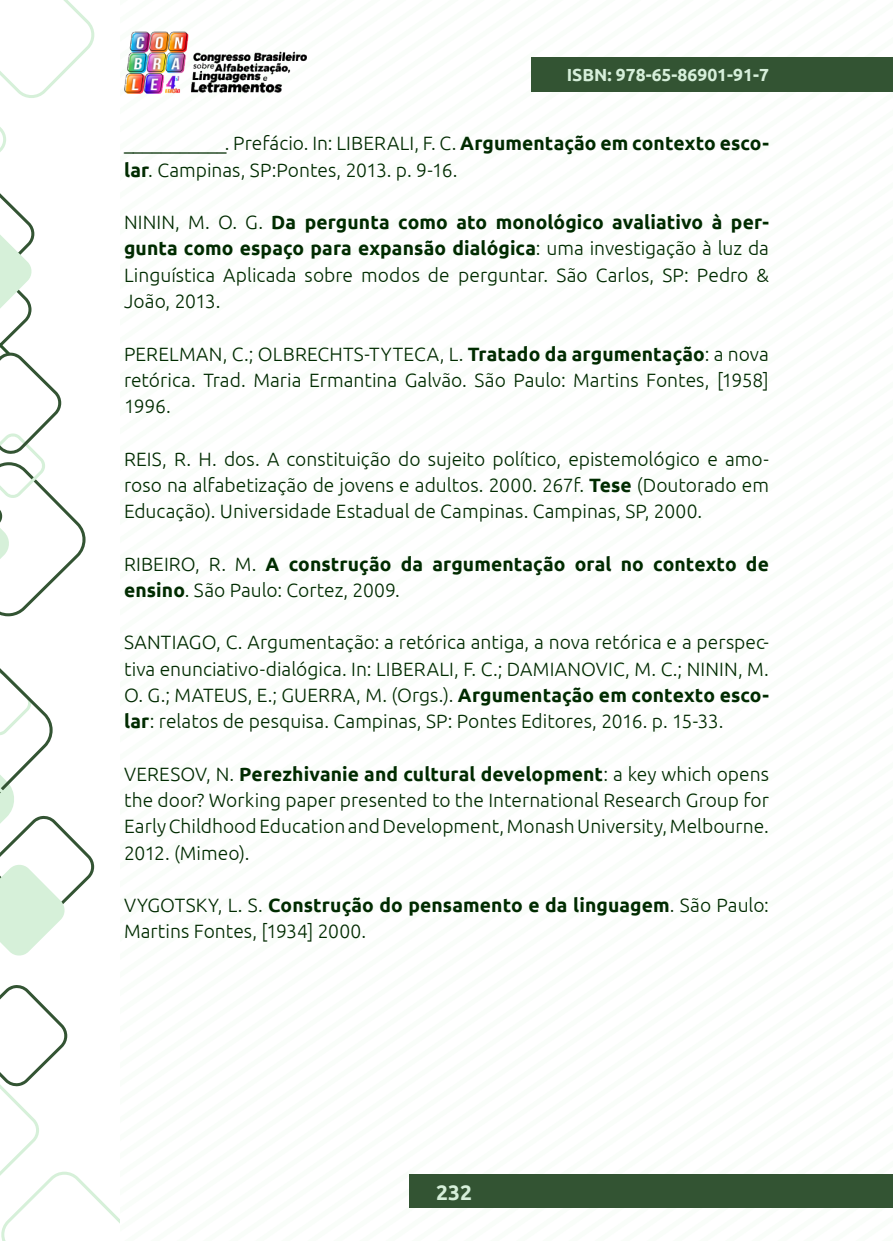
<style>
.page{position:relative;width:893px;height:1241px;background:#fff}
.page>*{position:absolute;margin:0;border:0;box-sizing:border-box;transform-origin:0 0}
.t1{font:700 21px "Ubuntu";color:#d6efda}
._16_REFERENCIAS{font:300 19.25px/26.2px "Ubuntu";color:#002b00;text-align:justify}
._16_REFERENCIAS-2{font:700 19.25px/26.2px "Ubuntu";letter-spacing:.005em;color:#002b00}
.t2{font:700 17.5px "Ubuntu";color:#d6efda}
.s1{font-weight:700}
.s2{font-weight:300}
</style>
<div class="page">
<img style="left:124px;top:31px;width:182px;height:62px">
<div style="left:532px;top:57px;width:361px;height:35px;background:#335433"></div>
<div style="left:410px;top:1174px;width:483px;height:33px;background:#335433"></div>
<svg style="left:0;top:985px;width:119px;height:255px"></svg>
<svg style="left:0;top:0;width:94px;height:616px"></svg>
<svg style="left:0;top:668px;width:94px;height:288px"></svg>
<p class="t2" style="left:567px;top:64px;width:204px">ISBN: 978-65-86901-91-7</p>
<p class="_16_REFERENCIAS" style="left:124px;top:130px;width:646px">___________. Prefácio. In: LIBERALI, F. C. <span class="s1">Argumentação em contexto esco&shy;lar</span>. Campinas, SP:Pontes, 2013. p. 9-16.</p>
<p class="_16_REFERENCIAS" style="left:124px;top:209px;width:646px">NININ, M. O. G. <span class="s1">Da pergunta como ato monológico avaliativo à per&shy;gunta como espaço para expansão dialógica</span>: uma investigação à luz da Linguística Aplicada sobre modos de perguntar. São Carlos, SP: Pedro &amp; João, 2013.</p>
<p class="_16_REFERENCIAS" style="left:124px;top:340px;width:646px">PERELMAN, C.; OLBRECHTS-TYTECA, L. <span class="s1">Tratado da argumentação</span>: a nova retórica. Trad. Maria Ermantina Galvão. São Paulo: Martins Fontes, [1958] 1996.</p>
<p class="_16_REFERENCIAS" style="left:124px;top:445px;width:646px">REIS, R. H. dos. A constituição do sujeito político, epistemológico e amo&shy;roso na alfabetização de jovens e adultos. 2000. 267f. <span class="s1">Tese</span> (Doutorado em Educação). Universidade Estadual de Campinas. Campinas, SP, 2000.</p>
<p class="_16_REFERENCIAS-2" style="left:124px;top:550px;width:646px"><span class="s2">RIBEIRO, R. M.</span> A construção da argumentação oral no contexto de ensino<span class="s2">. São Paulo: Cortez, 2009.</span></p>
<p class="_16_REFERENCIAS" style="left:124px;top:629px;width:646px">SANTIAGO, C. Argumentação: a retórica antiga, a nova retórica e a perspec&shy;tiva enunciativo-dialógica. In: LIBERALI, F. C.; DAMIANOVIC, M. C.; NININ, M.<br>O. G.; MATEUS, E.; GUERRA, M. (Orgs.). <span class="s1">Argumentação em contexto esco&shy;lar</span>: relatos de pesquisa. Campinas, SP: Pontes Editores, 2016. p. 15-33.</p>
<p class="_16_REFERENCIAS" style="left:124px;top:760px;width:646px">VERESOV, N. <span class="s1">Perezhivanie and cultural development</span>: a key which opens the door? Working paper presented to the International Research Group for Early Childhood Education and Development, Monash University, Melbourne.<br>2012. (Mimeo).</p>
<p class="_16_REFERENCIAS" style="left:124px;top:891px;width:646px">VYGOTSKY, L. S. <span class="s1">Construção do pensamento e da linguagem</span>. São Paulo:<br>Martins Fontes, [1934] 2000.</p>
<p class="t1" style="left:436px;top:1178px;width:37px">232</p>
</div>
